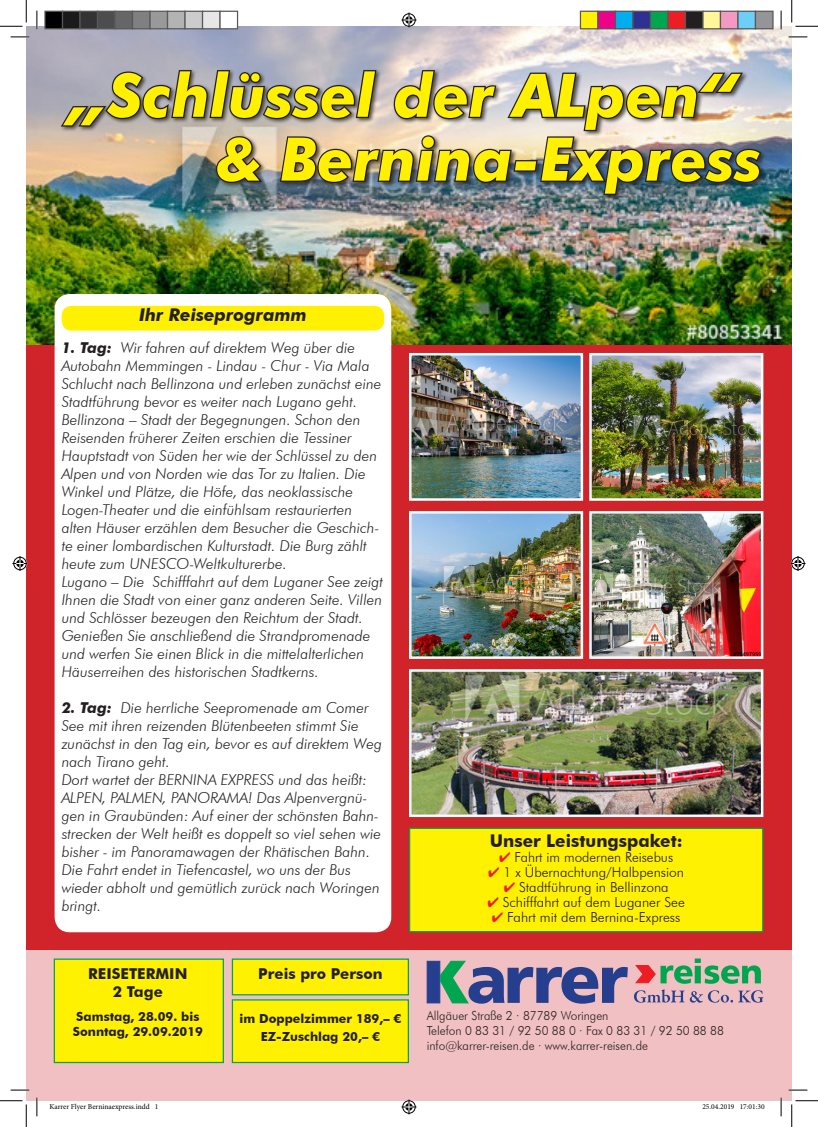
<style>
.page{position:relative;width:818px;height:1127px;background:#fff}
.page>*{position:absolute;margin:0;border:0;box-sizing:border-box;transform-origin:0 0}
.t1{font:italic 700 60px "Futura BT";color:#fff101}
.t2{font:700 17.5px "Futura BT";color:#231f20}
.t3{font:italic 700 17.5px "Futura BT";color:#231f20}
.t4{font:italic 300 15px/18px "Futura BT";color:#231f20}
.t5{font:700 15px "Futura BT";color:#231f20}
.t6{font:300 13.75px "Futura BT";color:#231f20}
.t7{font:300 12.5px "Futura BT";color:#231f20;scale:.95 1}
.t8{font:700 12.5px "Futura BT";color:#231f20}
.t9{font:7.5px "Minion Pro";color:#000}
.s1{font-weight:700}
.s2{color:#ee1d23}
</style>
<div class="page">
<img style="left:26px;top:26px;width:766px;height:319px">
<div style="left:26px;top:345px;width:766px;height:604px;background:#d1232a"></div>
<div style="left:55px;top:294px;width:336px;height:638px;background:#fff;border-radius:15px"></div>
<div style="left:62px;top:306px;width:322px;height:24px;background:#fff101;border-radius:10px"></div>
<div style="left:26px;top:949px;width:766px;height:151px;background:#f1c0c2"></div>
<div style="left:54px;top:958px;width:170px;height:104px;background:#fff101;border:1px solid #00a54f"></div>
<div style="left:232px;top:958px;width:177px;height:37px;background:#fff101;border:1px solid #00a54f"></div>
<div style="left:232px;top:999px;width:177px;height:63px;background:#fff101"></div>
<svg style="left:635px;top:958px;width:126px;height:25px"></svg>
<svg style="left:634px;top:989px;width:129px;height:13px"></svg>
<svg style="left:426px;top:960px;width:202px;height:43px"></svg>
<img style="left:412px;top:356px;width:168px;height:141px">
<div style="left:409px;top:353px;width:174px;height:147px;border:2px solid #fff"></div>
<img style="left:412px;top:514px;width:168px;height:141px">
<div style="left:409px;top:511px;width:174px;height:147px;border:2px solid #fff"></div>
<img style="left:412px;top:672px;width:348px;height:141px">
<div style="left:409px;top:669px;width:354px;height:147px;border:2px solid #fff"></div>
<img style="left:592px;top:356px;width:168px;height:141px">
<div style="left:589px;top:353px;width:174px;height:147px;border:2px solid #fff"></div>
<img style="left:592px;top:514px;width:168px;height:141px">
<div style="left:589px;top:511px;width:174px;height:147px;border:2px solid #fff"></div>
<div style="left:409px;top:827px;width:354px;height:105px;background:#fff101;border:1px solid #00a54f"></div>
<img style="left:59px;top:67px;width:704px;height:147px">
<svg style="left:11px;top:36px;width:18px;height:2px"></svg>
<svg style="left:788px;top:36px;width:19px;height:2px"></svg>
<svg style="left:11px;top:1089px;width:18px;height:1px"></svg>
<svg style="left:788px;top:1089px;width:19px;height:1px"></svg>
<svg style="left:36px;top:11px;width:2px;height:18px"></svg>
<svg style="left:36px;top:1097px;width:2px;height:18px"></svg>
<svg style="left:780px;top:11px;width:2px;height:18px"></svg>
<svg style="left:780px;top:1097px;width:2px;height:18px"></svg>
<svg style="left:0;top:0;width:27px;height:27px"></svg>
<svg style="left:0;top:1100px;width:27px;height:26px"></svg>
<svg style="left:791px;top:0;width:27px;height:27px"></svg>
<svg style="left:791px;top:1100px;width:27px;height:26px"></svg>
<svg style="left:401px;top:13px;width:15px;height:15px"></svg>
<svg style="left:401px;top:1099px;width:15px;height:15px"></svg>
<svg style="left:13px;top:556px;width:15px;height:15px"></svg>
<svg style="left:790px;top:556px;width:15px;height:15px"></svg>
<div style="left:45px;top:11px;width:18px;height:18px;background:#000"></div>
<div style="left:44px;top:11px;width:19px;height:18px;border:1px solid #595959"></div>
<div style="left:63px;top:11px;width:17px;height:18px;background:#1a1a1a"></div>
<div style="left:62px;top:11px;width:19px;height:18px;border:1px solid #595959"></div>
<div style="left:80px;top:11px;width:18px;height:18px;background:#333"></div>
<div style="left:79px;top:11px;width:19px;height:18px;border:1px solid #595959"></div>
<div style="left:98px;top:11px;width:17px;height:18px;background:#4d4d4d"></div>
<div style="left:97px;top:11px;width:19px;height:18px;border:1px solid #595959"></div>
<div style="left:115px;top:11px;width:18px;height:18px;background:#666"></div>
<div style="left:114px;top:11px;width:19px;height:18px;border:1px solid #595959"></div>
<div style="left:133px;top:11px;width:17px;height:18px;background:#808080"></div>
<div style="left:132px;top:11px;width:19px;height:18px;border:1px solid #595959"></div>
<div style="left:150px;top:11px;width:18px;height:18px;background:#999"></div>
<div style="left:149px;top:11px;width:19px;height:18px;border:1px solid #595959"></div>
<div style="left:168px;top:11px;width:17px;height:18px;background:#b3b3b3"></div>
<div style="left:167px;top:11px;width:19px;height:18px;border:1px solid #595959"></div>
<div style="left:185px;top:11px;width:18px;height:18px;background:#ccc"></div>
<div style="left:184px;top:11px;width:19px;height:18px;border:1px solid #595959"></div>
<div style="left:203px;top:11px;width:17px;height:18px;background:#e6e6e6"></div>
<div style="left:202px;top:11px;width:19px;height:18px;border:1px solid #595959"></div>
<div style="left:220px;top:11px;width:18px;height:18px;background:#fff"></div>
<div style="left:219px;top:11px;width:19px;height:18px;border:1px solid #595959"></div>
<div style="left:580px;top:11px;width:18px;height:18px;background:#fff101"></div>
<div style="left:580px;top:11px;width:18px;height:18px;border:1px solid #595959"></div>
<div style="left:598px;top:11px;width:17px;height:18px;background:#ed028c"></div>
<div style="left:597px;top:11px;width:19px;height:18px;border:1px solid #595959"></div>
<div style="left:615px;top:11px;width:18px;height:18px;background:#00aeef"></div>
<div style="left:615px;top:11px;width:18px;height:18px;border:1px solid #595959"></div>
<div style="left:633px;top:11px;width:17px;height:18px;background:#2e3092"></div>
<div style="left:632px;top:11px;width:19px;height:18px;border:1px solid #595959"></div>
<div style="left:650px;top:11px;width:18px;height:18px;background:#00a54f"></div>
<div style="left:650px;top:11px;width:18px;height:18px;border:1px solid #595959"></div>
<div style="left:668px;top:11px;width:17px;height:18px;background:#ee1d23"></div>
<div style="left:667px;top:11px;width:19px;height:18px;border:1px solid #595959"></div>
<div style="left:685px;top:11px;width:18px;height:18px;background:#231f20"></div>
<div style="left:685px;top:11px;width:18px;height:18px;border:1px solid #595959"></div>
<div style="left:703px;top:11px;width:17px;height:18px;background:#fff79a"></div>
<div style="left:702px;top:11px;width:19px;height:18px;border:1px solid #595959"></div>
<div style="left:720px;top:11px;width:18px;height:18px;background:#f499c2"></div>
<div style="left:720px;top:11px;width:18px;height:18px;border:1px solid #595959"></div>
<div style="left:738px;top:11px;width:17px;height:18px;background:#6bcff6"></div>
<div style="left:737px;top:11px;width:19px;height:18px;border:1px solid #595959"></div>
<div style="left:755px;top:11px;width:18px;height:18px;background:#939598"></div>
<div style="left:755px;top:11px;width:18px;height:18px;border:1px solid #595959"></div>
<p class="t1" style="left:69px;top:59px;width:671px">„Schlüssel der ALpen“</p>
<p class="t1" style="left:216px;top:123px;width:548px">&amp; Bernina-Express</p>
<p class="t3" style="left:139px;top:304px;width:169px">Ihr Reiseprogramm</p>
<p class="t4" style="left:62px;top:338px;width:321px"><span class="s1">1. Tag:</span> Wir fahren auf direktem Weg über die Autobahn Memmingen - Lindau - Chur - Via Mala Schlucht nach Bellinzona und erleben zunächst eine Stadtführung bevor es weiter nach Lugano geht.<br>Bellinzona – Stadt der Begegnungen. Schon den Reisenden früherer Zeiten erschien die Tessiner Hauptstadt von Süden her wie der Schlüssel zu den Alpen und von Norden wie das Tor zu Italien. Die Winkel und Plätze, die Höfe, das neoklassische Logen-Theater und die einfühlsam restaurierten alten Häuser erzählen dem Besucher die Geschich&shy;te einer lombardischen Kulturstadt. Die Burg zählt heute zum UNESCO-Weltkulturerbe.</p>
<p class="t4" style="left:62px;top:572px;width:323px">Lugano – Die Schifffahrt auf dem Luganer See zeigt Ihnen die Stadt von einer ganz anderen Seite. Villen und Schlösser bezeugen den Reichtum der Stadt.<br>Genießen Sie anschließend die Strandpromenade und werfen Sie einen Blick in die mittelalterlichen Häuserreihen des historischen Stadtkerns.</p>
<p class="t4" style="left:62px;top:698px;width:322px"><span class="s1">2. Tag:</span> Die herrliche Seepromenade am Comer See mit ihren reizenden Blütenbeeten stimmt Sie zunächst in den Tag ein, bevor es auf direktem Weg nach Tirano geht.</p>
<p class="t4" style="left:62px;top:770px;width:321px">Dort wartet der BERNINA EXPRESS und das heißt:<br>ALPEN, PALMEN, PANORAMA! Das Alpenvergnü&shy;gen in Graubünden: Auf einer der schönsten Bahn&shy;strecken der Welt heißt es doppelt so viel sehen wie bisher - im Panoramawagen der Rhätischen Bahn.<br>Die Fahrt endet in Tiefencastel, wo uns der Bus wieder abholt und gemütlich zurück nach Woringen bringt.</p>
<p class="t5" style="left:88px;top:964px;width:101px">REISETERMIN</p>
<p class="t5" style="left:113px;top:982px;width:52px">2 Tage</p>
<p class="t8" style="left:76px;top:1008px;width:125px">Samstag, 28.09. bis</p>
<p class="t8" style="left:73px;top:1023px;width:132px">Sonntag, 29.09.2019</p>
<p class="t5" style="left:258px;top:964px;width:126px">Preis pro Person</p>
<p class="t8" style="left:239px;top:1010px;width:163px">im Doppelzimmer 189,– €</p>
<p class="t8" style="left:261px;top:1028px;width:121px">EZ-Zuschlag 20,– €</p>
<p class="t2" style="left:490px;top:830px;width:194px">Unser Leistungspaket:</p>
<p class="t6" style="left:499px;top:848px;width:175px"><span class="s2">✔</span> Fahrt im modernen Reisebus</p>
<p class="t6" style="left:488px;top:863px;width:197px"><span class="s2">✔</span> 1 x Übernachtung/Halbpension</p>
<p class="t6" style="left:504px;top:878px;width:166px"><span class="s2">✔</span> Stadtführung in Bellinzona</p>
<p class="t6" style="left:487px;top:893px;width:199px"><span class="s2">✔</span> Schifffahrt auf dem Luganer See</p>
<p class="t6" style="left:492px;top:908px;width:190px"><span class="s2">✔</span> Fahrt mit dem Bernina-Express</p>
<p class="t7" style="left:427px;top:1008px;width:193px">Allgäuer Straße 2 · 87789 Woringen</p>
<p class="t7" style="left:427px;top:1023px;width:314px">Telefon 0 83 31 / 92 50 88 0 · Fax 0 83 31 / 92 50 88 88</p>
<p class="t7" style="left:427px;top:1038px;width:234px">info@karrer-reisen.de · www.karrer-reisen.de</p>
<p class="t9" style="left:49px;top:1101px;width:111px">Karrer Flyer Berninaexpress.indd 1</p>
<p class="t9" style="left:702px;top:1101px;width:64px">25.04.2019 17:01:30</p>
</div>
